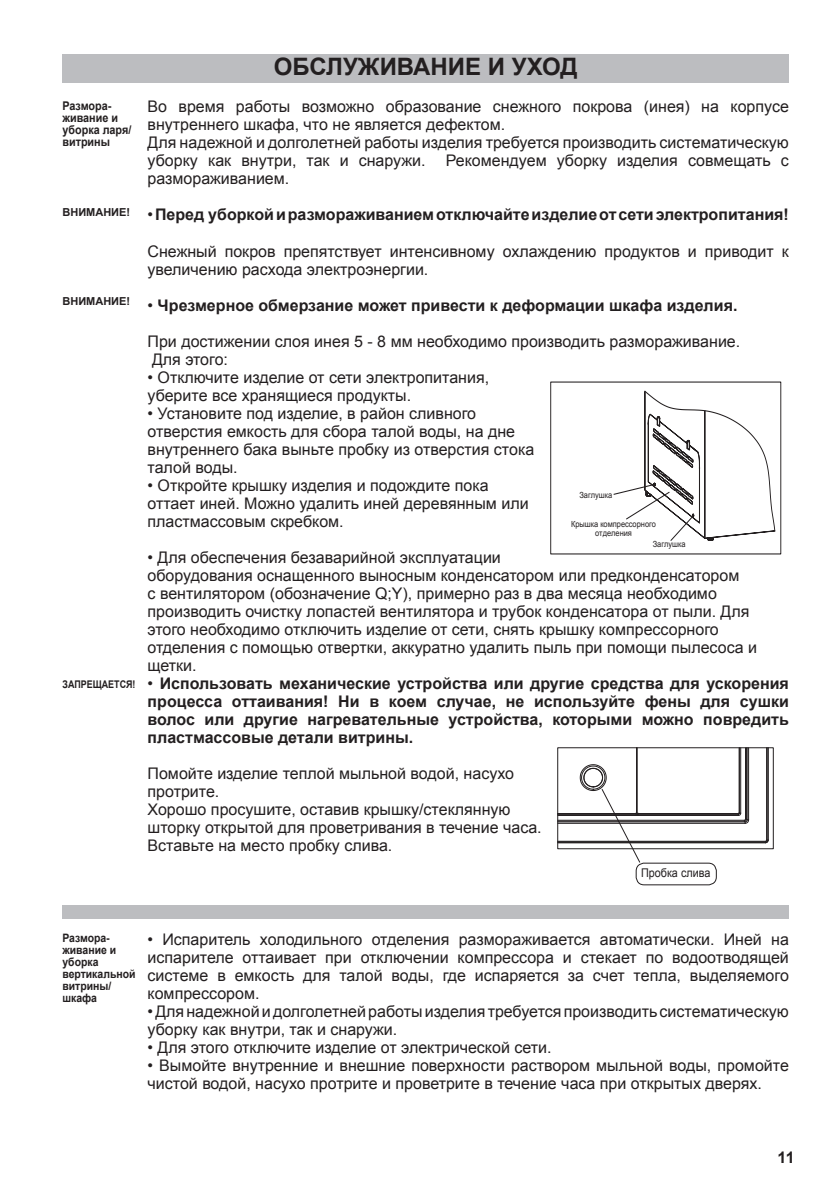
<style>
.page{position:relative;width:840px;height:1191px;background:#fff}
.page>*{position:absolute;margin:0;border:0;box-sizing:border-box;transform-origin:0 0}
.t1{font:700 24px "Arial";color:#231f20}
.t2{font:16px/18px "Arial";color:#231f20}
.t3{font:700 16px/18px "Arial";color:#231f20;text-align:justify}
.t4{font:700 12px/12px "Arial";color:#231f20;scale:.9 1}
.t5{font:12px "Arial";color:#231f20;scale:.9 1}
.t6{font:700 11.6px/12px "Arial";color:#231f20;scale:.9 1}
.t7{font:700 11px "Arial";color:#231f20}
.t8{font:700 10.6px "Arial";color:#231f20;scale:.85 1}
.t9{font:8.4px/9.6px "Arial";color:#231f20;text-align:center;scale:.89 1}
.s1{font-weight:400}
</style>
<div class="page">
<div style="left:62px;top:54px;width:726px;height:28px;background:#bcbdc0"></div>
<hr style="left:766px;top:747px;width:1px;height:94px;background:#231f20">
<hr style="left:557px;top:823px;width:187px;height:1px;background:#231f20">
<hr style="left:746px;top:747px;width:1px;height:73px;background:#231f20">
<hr style="left:747px;top:747px;width:1px;height:73px;background:#231f20">
<hr style="left:557px;top:841px;width:208px;height:1px;background:#231f20">
<hr style="left:765px;top:747px;width:1px;height:93px;background:#231f20">
<hr style="left:557px;top:821px;width:186px;height:1px;background:#231f20">
<hr style="left:745px;top:747px;width:1px;height:72px;background:#231f20">
<hr style="left:767px;top:747px;width:1px;height:93px;background:#231f20">
<hr style="left:557px;top:842px;width:208px;height:1px;background:#231f20">
<svg style="left:764px;top:839px;width:4px;height:4px"></svg>
<hr style="left:744px;top:747px;width:1px;height:72px;background:#231f20">
<hr style="left:557px;top:820px;width:186px;height:1px;background:#231f20">
<hr style="left:740px;top:747px;width:1px;height:66px;background:#231f20">
<hr style="left:557px;top:815px;width:181px;height:1px;background:#231f20">
<hr style="left:738px;top:747px;width:1px;height:66px;background:#231f20">
<hr style="left:636px;top:747px;width:1px;height:66px;background:#231f20">
<hr style="left:638px;top:813px;width:100px;height:1px;background:#231f20">
<svg style="left:737px;top:812px;width:11px;height:11px"></svg>
<hr style="left:635px;top:747px;width:1px;height:66px;background:#231f20">
<hr style="left:557px;top:813px;width:78px;height:1px;background:#231f20">
<div style="left:557px;top:747px;width:216px;height:102px;border:1px solid #231f20"></div>
<div style="left:635px;top:862px;width:81px;height:23px;border:1px solid #231f20;border-radius:8px"></div>
<svg style="left:613px;top:391px;width:161px;height:150px"></svg>
<svg style="left:579px;top:764px;width:61px;height:99px"></svg>
<div style="left:62px;top:905px;width:726px;height:14px;background:#bcbdc0"></div>
<p class="t4" style="left:62px;top:100px;width:78px">Размора&shy;живание и уборка ларя/ витрины</p>
<p class="t7" style="left:62px;top:204px;width:69px">ВНИМАНИЕ!</p>
<p class="t7" style="left:62px;top:294px;width:69px">ВНИМАНИЕ!</p>
<p class="t8" style="left:62px;top:677px;width:87px">ЗАПРЕЩАЕТСЯ!</p>
<h1 class="t1" style="left:273px;top:51px;width:37px">Обслуживание</h1>
<h1 class="t1" style="left:487px;top:51px;width:42px">и уход</h1>
<p class="t2" style="left:147px;top:98px;width:642px">Во время работы возможно образование снежного покрова (инея) на корпусе внутреннего шкафа, что не является дефектом.<br>Для надежной и долголетней работы изделия требуется производить систематическую уборку как внутри, так и снаружи.</p>
<p class="t2" style="left:445px;top:152px;width:344px">Рекомендуем уборку изделия совмещать с</p>
<p class="t2" style="left:147px;top:170px;width:143px">размораживанием.</p>
<p class="t3" style="left:147px;top:206px;width:642px"><span class="s1">•</span> Перед уборкой и размораживанием отключайте изделие от сети электропитания!</p>
<p class="t2" style="left:147px;top:242px;width:642px">Снежный покров препятствует интенсивному охлаждению продуктов и приводит к увеличению расхода электроэнергии.</p>
<p class="t3" style="left:147px;top:296px;width:591px"><span class="s1">•</span> Чрезмерное обмерзание может привести к деформации шкафа изделия.</p>
<p class="t2" style="left:147px;top:332px;width:594px">При достижении слоя инея 5 - 8 мм необходимо производить размораживание.<br>Для этого:</p>
<p class="t2" style="left:147px;top:368px;width:343px">• Отключите изделие от сети электропитания, уберите все хранящиеся продукты.</p>
<p class="t2" style="left:147px;top:404px;width:388px">• Установите под изделие, в район сливного отверстия емкость для сбора талой воды, на дне внутреннего бака выньте пробку из отверстия стока талой воды.</p>
<p class="t2" style="left:147px;top:476px;width:382px">• Откройте крышку изделия и подождите пока оттает иней. Можно удалить иней деревянным или пластмассовым скребком.</p>
<p class="t2" style="left:147px;top:548px;width:610px">• Для обеспечения безаварийной эксплуатации<br>оборудования оснащенного выносным конденсатором или предконденсатором<br>с вентилятором (обозначение Q;Y), примерно раз в два месяца необходимо производить очистку лопастей вентилятора и трубок конденсатора от пыли. Для этого необходимо отключить изделие от сети, снять крышку компрессорного отделения с помощью отвертки, аккуратно удалить пыль при помощи пылесоса и щетки.</p>
<p class="t3" style="left:147px;top:674px;width:642px"><span class="s1">•</span> Использовать механические устройства или другие средства для ускорения процесса оттаивания! Ни в коем случае, не используйте фены для сушки волос или другие нагревательные устройства, которыми можно повредить пластмассовые детали витрины.</p>
<p class="t2" style="left:147px;top:764px;width:395px">Помойте изделие теплой мыльной водой, насухо протрите.<br>Хорошо просушите, оставив крышку/стеклянную шторку открытой для проветривания в течение часа.<br>Вставьте на место пробку слива.</p>
<p class="t9" style="left:579px;top:490px;width:38px">Заглушка</p>
<p class="t9" style="left:570px;top:519px;width:97px">Крышка компрессорного отделения</p>
<p class="t9" style="left:652px;top:539px;width:38px">Заглушка</p>
<p class="t5" style="left:640px;top:865px;width:78px">Пробка слива</p>
<p class="t6" style="left:62px;top:932px;width:83px">Размора&shy;живание и уборка вертикальной витрины/ шкафа</p>
<p class="t2" style="left:147px;top:931px;width:642px;text-align:justify">• Испаритель холодильного отделения размораживается автоматически. Иней на испарителе оттаивает при отключении компрессора и стекает по водоотводящей системе в емкость для талой воды, где испаряется за счет тепла, выделяемого компрессором.</p>
<p class="t2" style="left:147px;top:1003px;width:642px">• Для надежной и долголетней работы изделия требуется производить систематическую уборку как внутри, так и снаружи.</p>
<p class="t2" style="left:147px;top:1039px;width:405px">• Для этого отключите изделие от электрической сети.</p>
<p class="t2" style="left:147px;top:1057px;width:642px">• Вымойте внутренние и внешние поверхности раствором мыльной воды, промойте чистой водой, насухо протрите и проветрите в течение часа при открытых дверях.</p>
<p class="t3" style="left:777px;top:1148px;width:18px">11</p>
</div>
